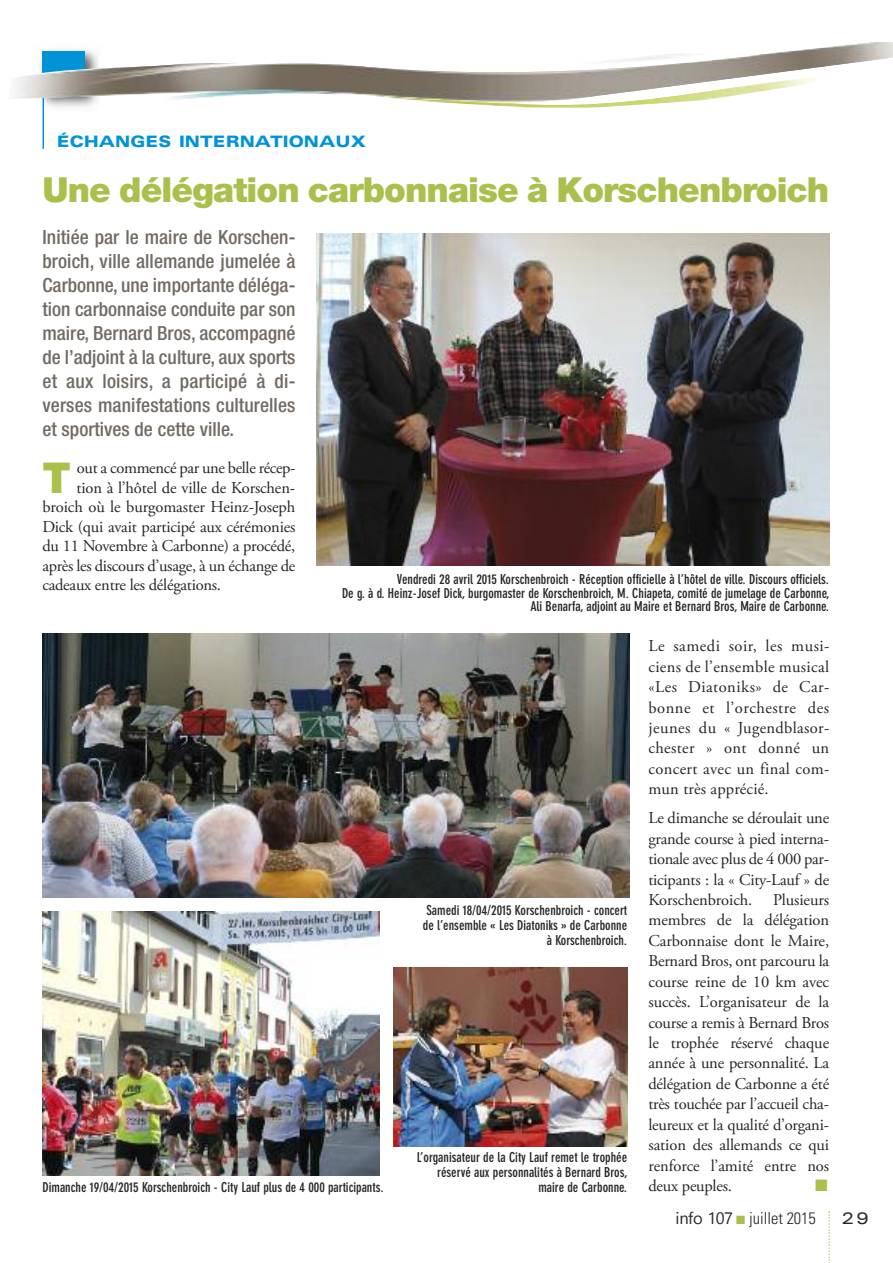
<style>
.page{position:relative;width:893px;height:1263px;background:#fff}
.page>*{position:absolute;margin:0;border:0;box-sizing:border-box;transform-origin:0 0}
.t1{font:900 42.6px "Helvetica Neue LT Std";color:#aac04c}
.t2{font:900 34.5px "Helvetica Neue LT Std";letter-spacing:-.025em;color:#aac04c}
.t3{font:500 condensed 19.5px/24px "Helvetica Neue LT Std";letter-spacing:.005em;color:#726b64;text-align:justify}
.t4{font:16.5px/20.4px "Adobe Garamond Pro";letter-spacing:-.015em;color:#272627;text-align:justify}
.t5{font:300 condensed 16.5px "Univers LT Std";color:#272627}
.t6{font:expanded 16.5px "Univers LT Std";color:#272627}
.t7{font:16.5px "Zapf Dingbats";color:#aac04c}
.t8{font:900 expanded 15.75px "Univers LT Std";color:#0094d7}
.t9{font:700 condensed 13.5px/15px "DIN Neuzeit Grotesk Std";color:#272627;text-align:right}
.s1{font-family:"Nirmala UI";font-weight:400;font-stretch:normal}
.s2{color:#aac04c}
</style>
<div class="page">
<svg style="left:828px;top:1211px;width:2px;height:52px"></svg>
<img style="left:15px;top:42px;width:878px;height:67px">
<img style="left:36px;top:98px;width:69px;height:15px">
<img style="left:36px;top:44px;width:69px;height:24px">
<img style="left:36px;top:68px;width:69px;height:30px">
<svg style="left:44px;top:51px;width:41px;height:43px;background:#62a2bd"></svg>
<hr style="left:43px;top:51px;width:1px;height:98px;background:#0094d7">
<img style="left:317px;top:233px;width:512px;height:333px">
<img style="left:43px;top:634px;width:586px;height:263px">
<img style="left:43px;top:912px;width:337px;height:263px">
<img style="left:393px;top:967px;width:234px;height:180px">
<p class="t8" style="left:57px;top:136px;width:310px">ÉCHANGES INTERNATIONAUX</p>
<h2 class="t2" style="left:43px;top:177px;width:788px">Une délégation carbonnaise à Korschenbroich</h2>
<p class="t3" style="left:43px;top:226px;width:254px">Initiée par le maire de Korschen&shy;broich, ville allemande jumelée à Carbonne, une importante déléga&shy;tion carbonnaise conduite par son maire, Bernard Bros, accompagné de l’adjoint à la culture, aux sports et aux loisirs, a participé à di&shy;verses manifestations culturelles et sportives de cette ville.</p>
<h1 class="t1" style="left:42px;top:462px;width:30px">T</h1>
<p class="t4" style="left:77px;top:459px;width:220px">out a commencé par une belle récep-</p>
<p class="t4" style="left:77px;top:479px;width:220px">tion à l’hôtel de ville de Korschen-</p>
<p class="t4" style="left:42px;top:498px;width:254px">broich où le burgomaster Heinz-Joseph</p>
<p class="t4" style="left:42px;top:518px;width:254px">Dick (qui avait participé aux cérémonies</p>
<p class="t4" style="left:42px;top:537px;width:254px">du 11 Novembre à Carbonne) a procédé,</p>
<p class="t4" style="left:42px;top:557px;width:254px">après les discours d’usage, à un échange de</p>
<p class="t4" style="left:42px;top:576px;width:180px">cadeaux entre les délégations.</p>
<p class="t9" style="left:342px;top:574px;width:489px;line-height:13.5px">Vendredi 28 avril 2015 Korschenbroich - Réception officielle à l’hôtel de ville. Discours officiels.<br>De g. à d. Heinz-Josef Dick, burgomaster de Korschenbroich, M. Chiapeta, comité de jumelage de Carbonne,<br>Ali Benarfa, adjoint au Maire et Bernard Bros, Maire de Carbonne.</p>
<p class="t9" style="left:423px;top:904px;width:206px">Samedi 18/04/2015 Korschenbroich - concert de l’ensemble « Les Diatoniks » de Carbonne à Korschenbroich.</p>
<p class="t9" style="left:417px;top:1151px;width:212px">L’organisateur de la City Lauf remet le trophée réservé aux personnalités à Bernard Bros,</p>
<p class="t9" style="left:43px;top:1181px;width:343px">Dimanche 19/04/2015 Korschenbroich - City Lauf plus de 4 000 participants.</p>
<p class="t9" style="left:538px;top:1181px;width:90px">maire de Carbonne.</p>
<p class="t4" style="left:648px;top:637px;width:183px">Le samedi soir, les musi&shy;ciens de l’ensemble musical «Les Diatoniks» de Car&shy;bonne et l’orchestre des jeunes du « Jugendblasor&shy;chester » ont donné un concert avec un final com&shy;mun très apprécié.</p>
<p class="t4" style="left:648px;top:809px;width:182px">Le dimanche se déroulait une grande course à pied interna&shy;tionale avec plus de 4 000 par&shy;ticipants : la « City-Lauf » de Korschenbroich. Plusieurs membres de la délégation Carbonnaise dont le Maire, Bernard Bros, ont parcouru la course reine de 10 km avec succès. L’organisateur de la course a remis à Bernard Bros le trophée réservé chaque année à une personnalité. La délégation de Carbonne a été très touchée par l’accueil cha&shy;leureux et la qualité d’organi&shy;sation des allemands ce qui renforce l’amité entre nos deux peuples.</p>
<p class="t7" style="left:815px;top:1175px;width:14px">■</p>
<p class="t5" style="left:676px;top:1212px;width:142px"><span class="s1">info 107</span> <span class="s2">■</span> juillet 2015</p>
<p class="t6" style="left:842px;top:1212px;width:28px">29</p>
</div>
